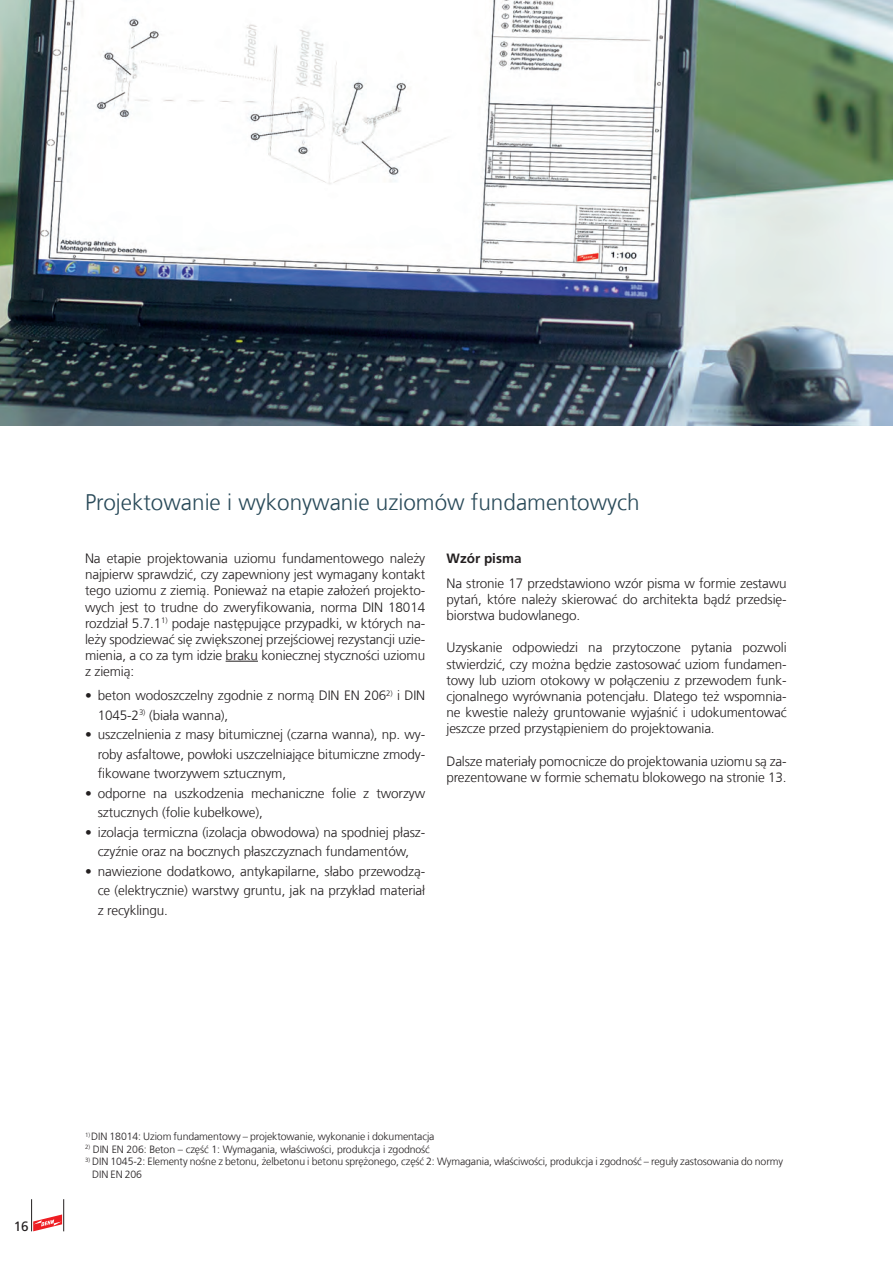
<style>
.page{position:relative;width:893px;height:1263px;background:#fff}
.page>*{position:absolute;margin:0;border:0;box-sizing:border-box;transform-origin:0 0}
.Headline_45_15pt_Ant{font:300 22.5px "Frutiger LT Com";color:#294a59}
.Copy_45_9pt_black{font:300 13.5px/16.2px "Frutiger LT Com";letter-spacing:-.01em;color:#231f20;text-align:justify}
.Copy_45_9_12pt_black{font:700 13.5px "Frutiger LT Com";color:#231f20}
.t1{font:13.5px "Frutiger LT Com";color:#231f20}
.Copy_45_9pt_black-2{font:300 10.5px/12.6px "Frutiger LT Com";letter-spacing:-.01em;color:#231f20}
</style>
<div class="page">
<svg style="left:33px;top:1214px;width:29px;height:17px"></svg>
<hr style="left:31px;top:1199px;width:1px;height:32px;background:#231f20">
<hr style="left:63px;top:1199px;width:1px;height:32px;background:#231f20">
<hr style="left:226px;top:661px;width:32px;height:1px;background:#231f20">
<img style="left:0;top:0;width:892px;height:425px">
<hr style="left:892px;top:0;width:1px;height:425px;background:#e6e7e9">
<p class="Headline_45_15pt_Ant" style="left:85px;top:489px;width:556px">Projektowanie i wykonywanie uziomów fundamentowych</p>
<p class="Copy_45_9_12pt_black" style="left:446px;top:550px;width:77px">Wzór pisma</p>
<p class="Copy_45_9pt_black" style="left:446px;top:575px;width:342px">Na stronie 17 przedstawiono wzór pisma w formie zestawu pytań, które należy skierować do architekta bądź przedsię&shy;biorstwa budowlanego.</p>
<p class="Copy_45_9pt_black" style="left:446px;top:640px;width:342px">Uzyskanie odpowiedzi na przytoczone pytania pozwoli stwierdzić, czy można będzie zastosować uziom fundamen&shy;towy lub uziom otokowy w połączeniu z przewodem funk&shy;cjonalnego wyrównania potencjału. Dlatego też wspomnia&shy;ne kwestie należy gruntowanie wyjaśnić i udokumentować jeszcze przed przystąpieniem do projektowania.</p>
<p class="Copy_45_9pt_black" style="left:446px;top:753px;width:342px">Dalsze materiały pomocnicze do projektowania uziomu są za&shy;prezentowane w formie schematu blokowego na stronie 13.</p>
<p class="Copy_45_9pt_black" style="left:85px;top:550px;width:342px">Na etapie projektowania uziomu fundamentowego należy najpierw sprawdzić, czy zapewniony jest wymagany kontakt tego uziomu z ziemią. Ponieważ na etapie założeń projekto&shy;wych jest to trudne do zweryfikowania, norma DIN 18014 rozdział 5.7.1<sup>1)</sup> podaje następujące przypadki, w których na&shy;leży spodziewać się zwiększonej przejściowej rezystancji uzie&shy;mienia, a co za tym idzie braku koniecznej styczności uziomu z ziemią:</p>
<p class="Copy_45_9pt_black" style="left:98px;top:686px;width:329px;line-height:19.5px;text-indent:-13px">• beton wodoszczelny zgodnie z normą DIN EN 206<sup>2)</sup> i DIN<br>1045-2<sup>3)</sup> (biała wanna),</p>
<p class="Copy_45_9pt_black" style="left:98px;top:725px;width:329px;line-height:19.5px;text-indent:-13px">• uszczelnienia z masy bitumicznej (czarna wanna), np. wy&shy;roby asfaltowe, powłoki uszczelniające bitumiczne zmody&shy;fikowane tworzywem sztucznym,</p>
<p class="Copy_45_9pt_black" style="left:98px;top:783px;width:329px;line-height:19.5px;text-indent:-13px">• odporne na uszkodzenia mechaniczne folie z tworzyw sztucznych (folie kubełkowe),</p>
<p class="Copy_45_9pt_black" style="left:85px;top:822px;width:342px;line-height:19.5px;text-align:center">• izolacja termiczna (izolacja obwodowa) na spodniej płasz&shy;czyźnie oraz na bocznych płaszczyznach fundamentów,</p>
<p class="Copy_45_9pt_black" style="left:98px;top:861px;width:329px;line-height:19.5px;text-indent:-13px">• nawiezione dodatkowo, antykapilarne, słabo przewodzą&shy;ce (elektrycznie) warstwy gruntu, jak na przykład materiał z recyklingu.</p>
<p class="t1" style="left:14px;top:1218px;width:17px">16</p>
<p class="Copy_45_9pt_black-2" style="left:85px;top:1130px;width:351px"><sup>1)</sup> DIN 18014: Uziom fundamentowy – projektowanie, wykonanie i dokumentacja</p>
<p class="Copy_45_9pt_black-2" style="left:85px;top:1143px;width:346px"><sup>2)</sup> DIN EN 206: Beton – część 1: Wymagania, właściwości, produkcja i zgodność</p>
<p class="Copy_45_9pt_black-2" style="left:92px;top:1155px;width:692px;text-indent:-7px"><sup>3)</sup> DIN 1045-2: Elementy nośne z betonu, żelbetonu i betonu sprężonego, część 2: Wymagania, właściwości, produkcja i zgodność – reguły zastosowania do normy<br>DIN EN 206</p>
</div>
